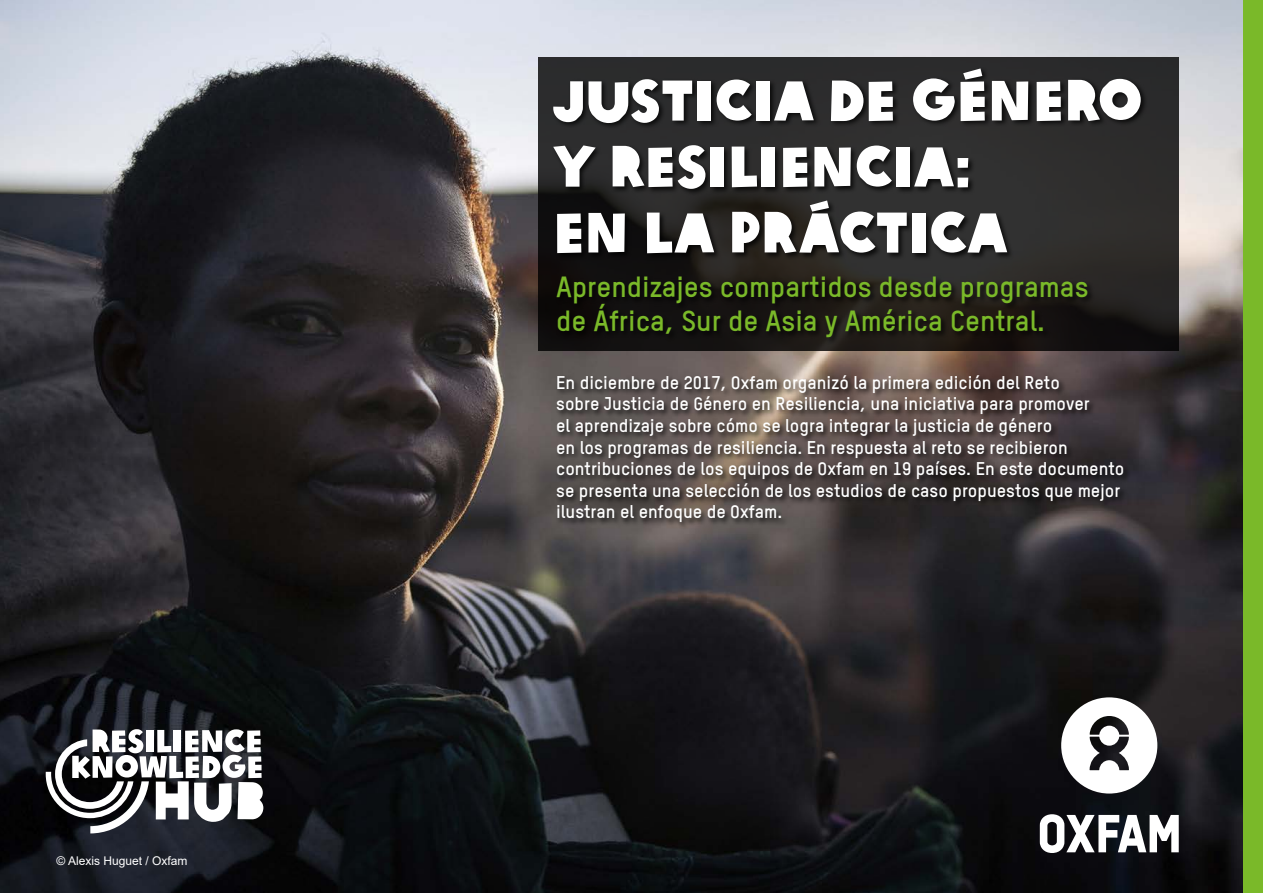
<style>
.page{position:relative;width:1263px;height:893px;background:#fff}
.page>*{position:absolute;margin:0;border:0;box-sizing:border-box;transform-origin:0 0}
.t1{font:55.5px/66px "Oxfam Global Headline";color:#fff}
.t2{font:700 28.5px/34.2px "Oxfam TSTARPRO";color:#7ab929}
.t3{font:700 18px/21.6px "Oxfam TSTARPRO";color:#fff}
.t4{font:12px "Arial";color:#fff}
</style>
<div class="page">
<img style="left:0;top:0;width:1244px;height:893px">
<div style="left:1244px;top:0;width:19px;height:893px;background:#7ab929"></div>
<svg style="left:538px;top:57px;width:641px;height:294px;background:#232221"></svg>
<svg style="left:46px;top:729px;width:217px;height:104px"></svg>
<svg style="left:1061px;top:697px;width:96px;height:96px"></svg>
<svg style="left:1040px;top:814px;width:139px;height:39px"></svg>
<div style="left:552px;top:67px;width:596px;height:194px;background:#000;opacity:.75"></div>
<div style="left:556px;top:374px;width:575px;height:156px;background:#000;opacity:.75"></div>
<div style="left:555px;top:275px;width:540px;height:70px;background:#000;opacity:.75"></div>
<p class="t4" style="left:57px;top:852px;width:132px">© Alexis Huguet / Oxfam</p>
<p class="t1" style="left:553px;top:63px;width:591px">JUSTICIA DE GÉNERO<br>Y RESILIENCIA:</p>
<p class="t1" style="left:553px;top:195px;width:456px">EN LA PRÁCTICA</p>
<p class="t2" style="left:556px;top:267px;width:534px">Aprendizajes compartidos desde programas de África, Sur de Asia y América Central.</p>
<p class="t3" style="left:556px;top:370px;width:570px">En diciembre de 2017, Oxfam organizó la primera edición del Reto<br>sobre Justicia de Género en Resiliencia, una iniciativa para promover<br>el aprendizaje sobre cómo se logra integrar la justicia de género<br>en los programas de resiliencia. En respuesta al reto se recibieron contribuciones de los equipos de Oxfam en 19 países. En este documento se presenta una selección de los estudios de caso propuestos que mejor ilustran el enfoque de Oxfam.</p>
</div>
